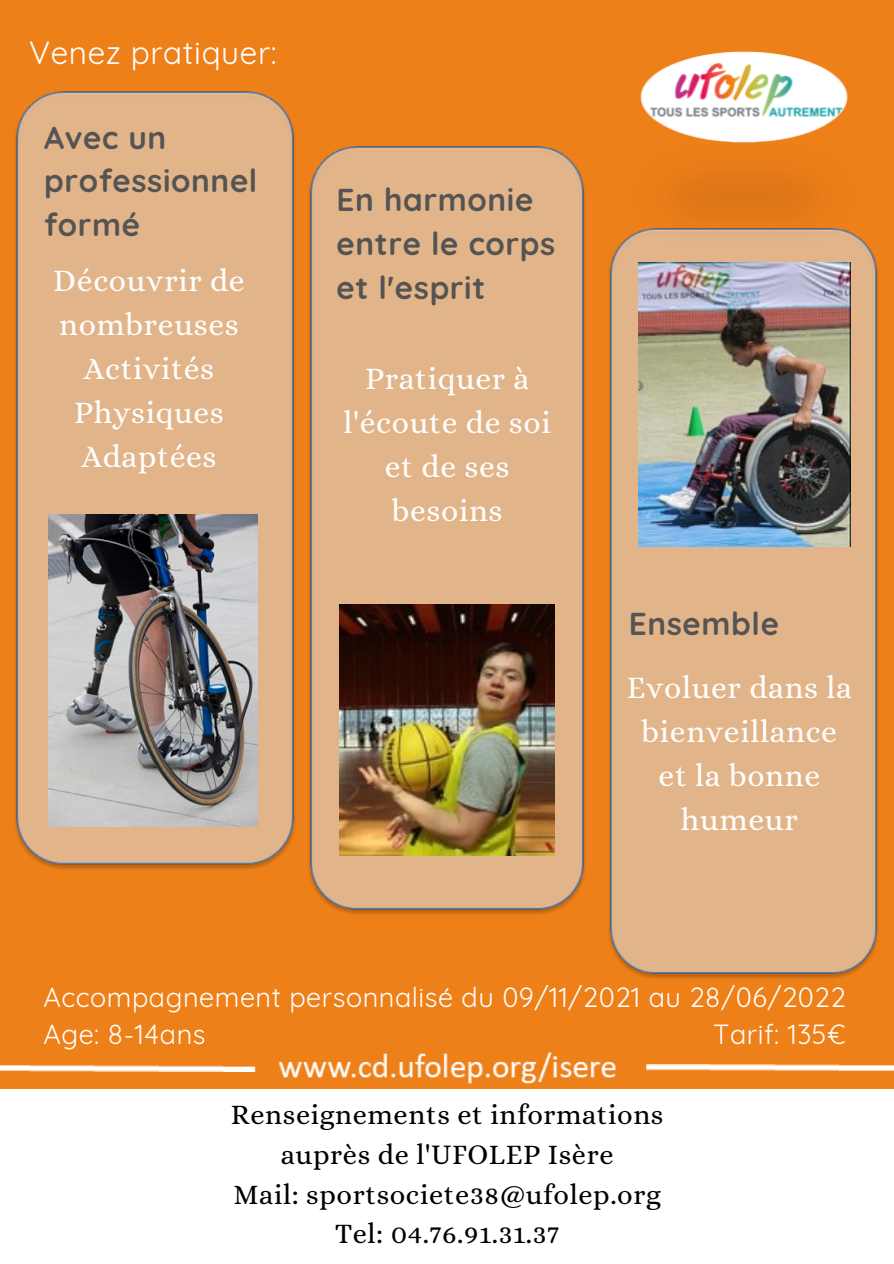
<style>
.page{position:relative;width:894px;height:1264px;background:#fff}
.page>*{position:absolute;margin:0;border:0;box-sizing:border-box;transform-origin:0 0}
.t1{font:31.5px/44px "Alice";letter-spacing:.02em;color:#fff;text-align:center}
.t2{font:700 31.5px/44px "Quicksand";letter-spacing:.02em;color:#545454}
.t3{font:31.5px "Quicksand";letter-spacing:.02em;color:#fff}
.t4{font:28.35px/39.6px "Alice";letter-spacing:.02em;color:#000;text-align:center}
.t5{font:27px "Quicksand";letter-spacing:.02em;color:#fff}
</style>
<div class="page">
<div style="left:0;top:0;width:893px;height:1088px;background:#ee8019"></div>
<div style="left:608px;top:265px;width:271px;height:714px;background:#e2b48a"></div>
<img style="left:15px;top:91px;width:280px;height:778px">
<img style="left:49px;top:514px;width:208px;height:312px">
<img style="left:309px;top:146px;width:276px;height:768px">
<img style="left:339px;top:604px;width:215px;height:251px">
<img style="left:638px;top:265px;width:212px;height:281px">
<img style="left:610px;top:52px;width:267px;height:213px">
<img style="left:0;top:1065px;width:206px;height:6px">
<img style="left:688px;top:1064px;width:205px;height:7px">
<img style="left:206px;top:1052px;width:482px;height:37px">
<p class="t3" style="left:29px;top:32px;width:249px">Venez pratiquer:</p>
<p class="t2" style="left:44px;top:115px;width:215px">Avec un professionnel formé</p>
<p class="t1" style="left:53px;top:258px;width:193px">Découvrir de nombreuses<br>Activités<br>Physiques<br>Adaptées</p>
<p class="t2" style="left:336px;top:177px;width:220px">En harmonie entre le corps et l'esprit</p>
<p class="t1" style="left:343px;top:356px;width:209px">Pratiquer à l'écoute de soi et de ses besoins</p>
<p class="t2" style="left:628px;top:601px;width:152px">Ensemble</p>
<p class="t1" style="left:626px;top:666px;width:227px">Evoluer dans la bienveillance et la bonne humeur</p>
<p class="t5" style="left:43px;top:979px;width:803px">Accompagnement personnalisé du 09/11/2021 au 28/06/2022</p>
<p class="t5" style="left:43px;top:1016px;width:164px">Age: 8-14ans</p>
<p class="t5" style="left:713px;top:1016px;width:134px">Tarif: 135€</p>
<p class="t4" style="left:231px;top:1094px;width:434px">Renseignements et informations auprès de l'UFOLEP Isère</p>
<p class="t4" style="left:233px;top:1174px;width:429px">Mail: sportsociete38@ufolep.org</p>
<p class="t4" style="left:335px;top:1213px;width:225px">Tel: 04.76.91.31.37</p>
</div>
